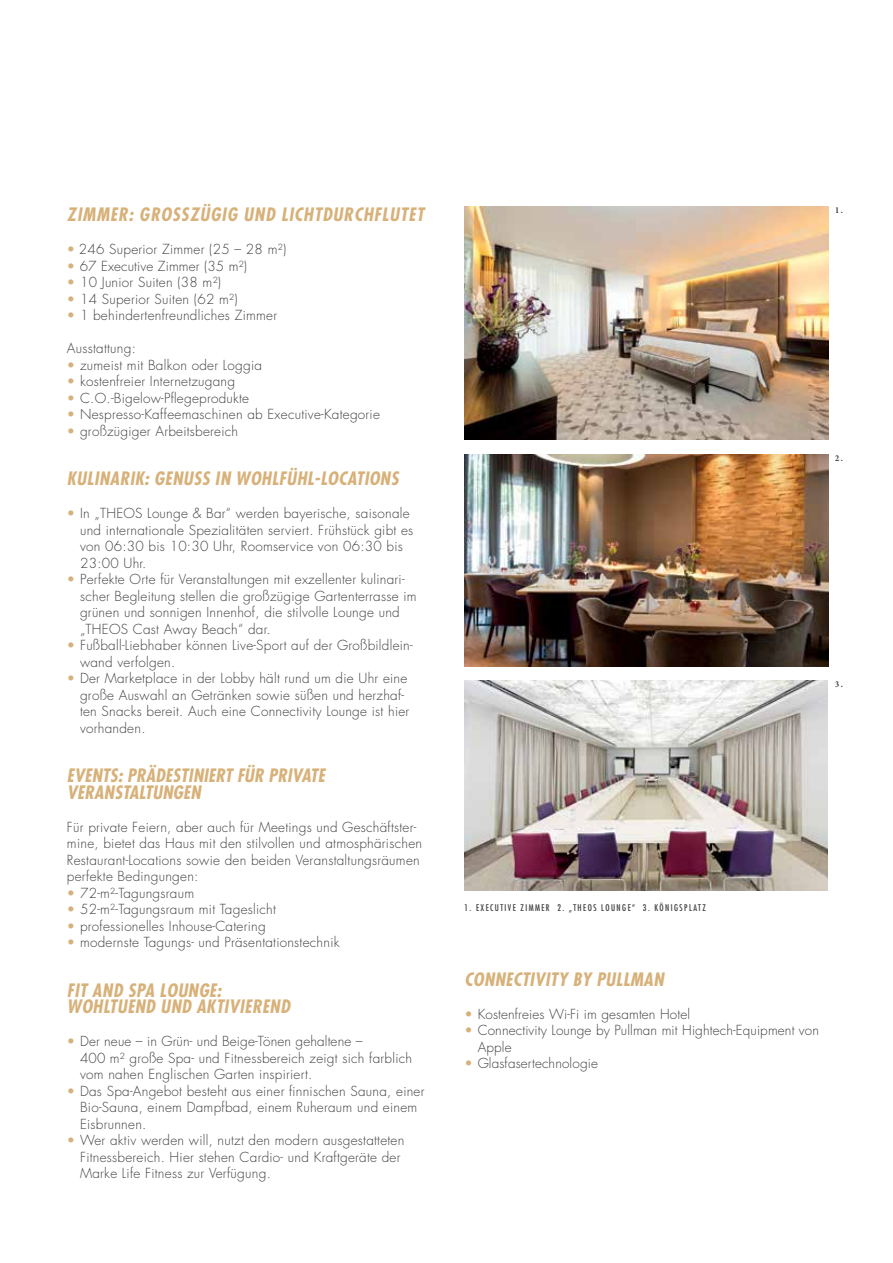
<style>
.page{position:relative;width:893px;height:1263px;background:#fff}
.page>*{position:absolute;margin:0;border:0;box-sizing:border-box;transform-origin:0 0}
.t1{font:italic 700 condensed 18px/16.5px "Futura Std";letter-spacing:.025em;color:#d7b179}
.t2{font:italic 700 condensed 18px "Futura Std";letter-spacing:.05em;color:#d7b179}
.t3{font:300 13.5px/16.5px "Futura Std";letter-spacing:.02em;color:#414042}
.t4{font:condensed 9px "Futura Std";letter-spacing:.15em;color:#414042}
.t5{font:700 condensed 9px "Minion Pro";color:#414042}
.s1{color:#d7b179}
</style>
<div class="page">
<img style="left:465px;top:454px;width:363px;height:212px">
<img style="left:465px;top:206px;width:363px;height:234px">
<img style="left:465px;top:680px;width:363px;height:211px">
<h1 class="t1" style="left:67px;top:207px;width:22px">ZIMM</h1>
<h1 class="t2" style="left:110px;top:203px;width:180px">ER: GROSSZÜGIG UND LICH</h1>
<h1 class="t1" style="left:314px;top:207px;width:51px">TDURCHFLU</h1>
<h1 class="t1" style="left:400px;top:207px;width:25px">TET</h1>
<p class="t3" style="left:67px;top:241px;width:221px"><span class="s1">•</span> 246 Superior Zimmer (25 – 28 m²)</p>
<p class="t3" style="left:67px;top:258px;width:182px"><span class="s1">•</span> 67 Executive Zimmer (35 m²)</p>
<p class="t3" style="left:67px;top:274px;width:156px"><span class="s1">•</span> 10 Junior Suiten (38 m²)</p>
<p class="t3" style="left:67px;top:291px;width:172px"><span class="s1">•</span> 14 Superior Suiten (62 m²)</p>
<p class="t3" style="left:67px;top:307px;width:212px"><span class="s1">•</span> 1 behindertenfreundliches Zimmer</p>
<p class="t3" style="left:67px;top:340px;width:70px">Ausstattung:</p>
<p class="t3" style="left:67px;top:357px;width:197px"><span class="s1">•</span> zumeist mit Balkon oder Loggia</p>
<p class="t3" style="left:67px;top:373px;width:170px"><span class="s1">•</span> kostenfreier Internetzugang</p>
<p class="t3" style="left:67px;top:390px;width:184px"><span class="s1">•</span> C.O.-Bigelow-Pflegeprodukte</p>
<p class="t3" style="left:67px;top:406px;width:314px"><span class="s1">•</span> Nespresso-Kaffeemaschinen ab Executive-Kategorie</p>
<p class="t3" style="left:67px;top:423px;width:173px"><span class="s1">•</span> großzügiger Arbeitsbereich</p>
<h1 class="t1" style="left:67px;top:471px;width:10px">KULINA</h1>
<h1 class="t1" style="left:120px;top:471px;width:280px">RIK: GENUSS IN WOHLFÜHL -LOCA TIONS</h1>
<p class="t3" style="left:80px;top:505px;width:335px;text-indent:-13px"><span class="s1">•</span> In „THEOS Lounge &amp; Bar“ werden bayerische, saisonale und internationale Spezialitäten serviert. Frühstück gibt es von 06:30 bis 10:30 Uhr, Roomservice von 06:30 bis 23:00 Uhr.</p>
<p class="t3" style="left:80px;top:571px;width:338px;text-indent:-13px"><span class="s1">•</span> Perfekte Orte für Veranstaltungen mit exzellenter kulinari&shy;scher Begleitung stellen die großzügige Gartenterrasse im grünen und sonnigen Innenhof, die stilvolle Lounge und „THEOS Cast Away Beach“ dar.</p>
<p class="t3" style="left:80px;top:637px;width:334px;text-indent:-13px"><span class="s1">•</span> Fußball-Liebhaber können Live-Sport auf der Großbildlein&shy;wand verfolgen.</p>
<p class="t3" style="left:80px;top:670px;width:331px;text-indent:-13px"><span class="s1">•</span> Der Marketplace in der Lobby hält rund um die Uhr eine große Auswahl an Getränken sowie süßen und herzhaf&shy;ten Snacks bereit. Auch eine Connectivity Lounge ist hier vorhanden.</p>
<h1 class="t1" style="left:67px;top:768px;width:259px">EVENTS: PRÄDESTINIERT FÜR PRIVATE<br>VERANSTAL TUNGEN</h1>
<p class="t3" style="left:67px;top:819px;width:357px">Für private Feiern, aber auch für Meetings und Geschäftster&shy;mine, bietet das Haus mit den stilvollen und atmosphärischen Restaurant-Locations sowie den beiden Veranstaltungsräumen perfekte Bedingungen:</p>
<p class="t3" style="left:67px;top:885px;width:129px"><span class="s1">•</span> 72-m²-Tagungsraum</p>
<p class="t3" style="left:67px;top:901px;width:211px"><span class="s1">•</span> 52-m²-Tagungsraum mit Tageslicht</p>
<p class="t3" style="left:67px;top:918px;width:200px"><span class="s1">•</span> professionelles Inhouse-Catering</p>
<p class="t3" style="left:67px;top:934px;width:274px"><span class="s1">•</span> modernste Tagungs- und Präsentationstechnik</p>
<h1 class="t1" style="left:67px;top:982px;width:224px">FI T AND SPA LOUNGE:<br>WOHL TUEND UND AK TIVIEREND</h1>
<p class="t3" style="left:80px;top:1033px;width:334px;text-indent:-13px"><span class="s1">•</span> Der neue – in Grün- und Beige-Tönen gehaltene –<br>400 m² große Spa- und Fitnessbereich zeigt sich farblich vom nahen Englischen Garten inspiriert.</p>
<p class="t3" style="left:80px;top:1083px;width:346px;text-indent:-13px"><span class="s1">•</span> Das Spa-Angebot besteht aus einer finnischen Sauna, einer<br>Bio-Sauna, einem Dampfbad, einem Ruheraum und einem<br>Eisbrunnen.</p>
<p class="t3" style="left:80px;top:1132px;width:326px;text-indent:-13px"><span class="s1">•</span> Wer aktiv werden will, nutzt den modern ausgestatteten<br>Fitnessbereich. Hier stehen Cardio- und Kraftgeräte der<br>Marke Life Fitness zur Verfügung.</p>
<p class="t5" style="left:835px;top:204px;width:10px">1.</p>
<p class="t5" style="left:835px;top:452px;width:10px">2.</p>
<p class="t5" style="left:835px;top:678px;width:10px">3.</p>
<p class="t4" style="left:465px;top:902px;width:71px">1. EXECUTIVE ZIMME</p>
<p class="t4" style="left:546px;top:902px;width:130px">R 2. „THEOS LOUNGE“ 3. KÖNIGSP</p>
<p class="t4" style="left:689px;top:902px;width:19px">LATZ</p>
<h1 class="t1" style="left:465px;top:971px;width:152px">CONNECTIVITY BY PULLMAN</h1>
<p class="t3" style="left:465px;top:1006px;width:227px"><span class="s1">•</span> Kostenfreies Wi-Fi im gesamten Hotel</p>
<p class="t3" style="left:478px;top:1022px;width:343px;text-indent:-13px"><span class="s1">•</span> Connectivity Lounge by Pullman mit Hightech-Equipment von<br>Apple</p>
<p class="t3" style="left:465px;top:1055px;width:135px"><span class="s1">•</span> Glasfasertechnologie</p>
</div>
